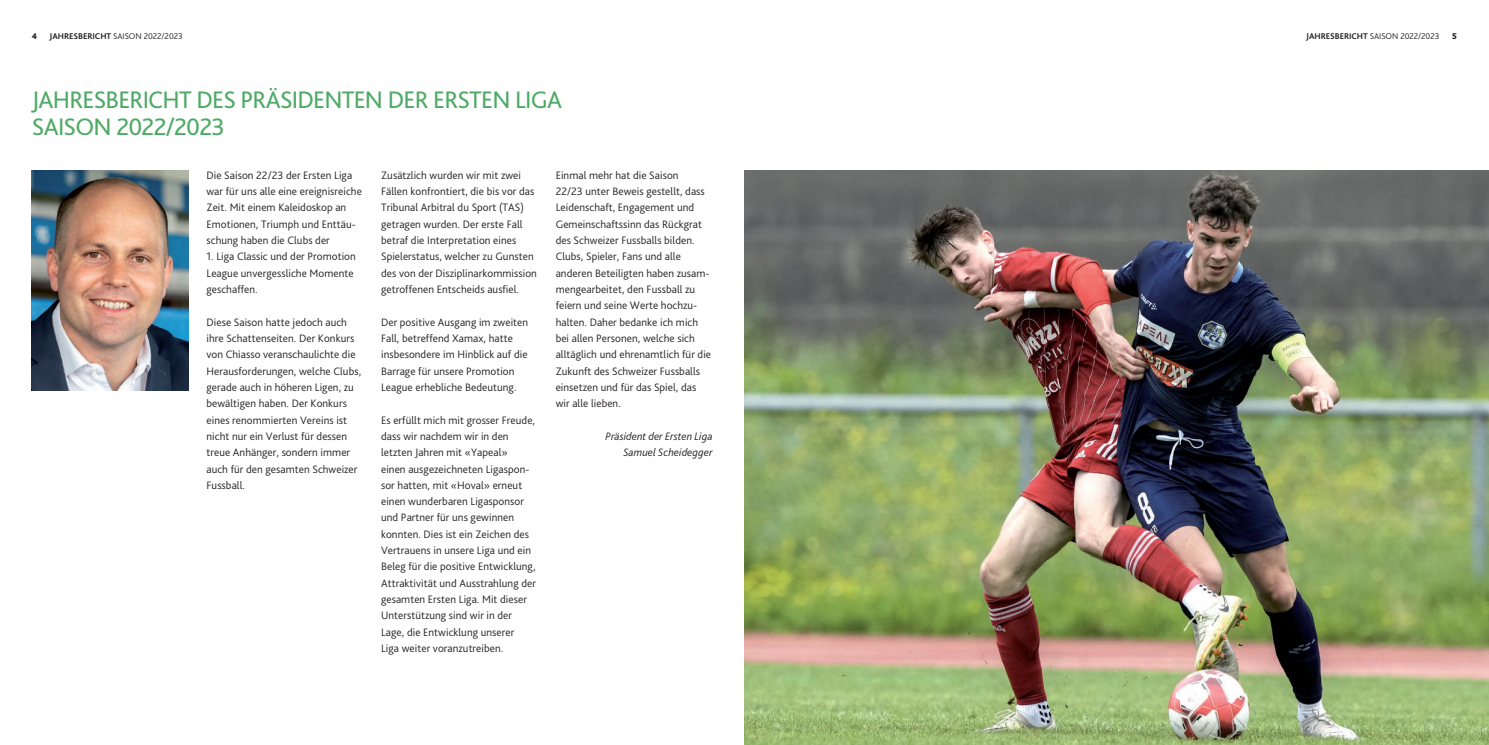
<style>
.page{position:relative;width:1489px;height:745px;background:#fff}
.page>*{position:absolute;margin:0;border:0;box-sizing:border-box;transform-origin:0 0}
.t1{font:25px/27.5px "Bliss Pro";letter-spacing:-.03em;color:#4faa66}
.t2{font:300 11.25px/16.2px "Bliss Pro";letter-spacing:.005em;color:#231f20}
.t3{font:italic 300 11.25px/16.2px "Bliss Pro";letter-spacing:.005em;color:#231f20;text-align:right}
.t4{font:300 8.75px "Bliss Pro";letter-spacing:-.005em;color:#231f20}
.t5{font:800 8.75px "Bliss Pro";color:#231f20}
.s1{font-weight:700}
</style>
<div class="page">
<img style="left:32px;top:170px;width:157px;height:220px">
<img style="left:744px;top:170px;width:744px;height:574px">
<p class="t5" style="left:32px;top:32px;width:7px">4</p>
<p class="t4" style="left:50px;top:32px;width:135px"><span class="s1">JAHRESBERICHT</span> SAISON 2022/2023</p>
<h1 class="t1" style="left:32px;top:88px;width:532px">JAHRESBERICHT DES PRÄSIDENTEN DER ERSTEN LIGA<br>SAISON 2022/2023</h1>
<p class="t2" style="left:206px;top:168px;width:157px">Die Saison 22/23 der Ersten Liga war für uns alle eine ereignisreiche<br>Zeit. Mit einem Kaleidoskop an<br>Emotionen, Triumph und Enttäu&shy;schung haben die Clubs der</p>
<p class="t2" style="left:206px;top:249px;width:151px">1. Liga Classic und der Promotion<br>League unvergessliche Momente geschaffen.</p>
<p class="t2" style="left:206px;top:314px;width:156px">Diese Saison hatte jedoch auch ihre Schattenseiten. Der Konkurs von Chiasso veranschaulichte die<br>Herausforderungen, welche Clubs, gerade auch in höheren Ligen, zu bewältigen haben. Der Konkurs eines renommierten Vereins ist nicht nur ein Verlust für dessen treue Anhänger, sondern immer auch für den gesamten Schweizer<br>Fussball.</p>
<p class="t2" style="left:381px;top:168px;width:157px">Zusätzlich wurden wir mit zwei Fällen konfrontiert, die bis vor das Tribunal Arbitral du Sport (TAS) getragen wurden. Der erste Fall betraf die Interpretation eines Spielerstatus, welcher zu Gunsten des von der Disziplinarkommission getroffenen Entscheids ausfiel.</p>
<p class="t2" style="left:381px;top:314px;width:149px">Der positive Ausgang im zweiten<br>Fall, betreffend Xamax, hatte insbesondere im Hinblick auf die<br>Barrage für unsere Promotion<br>League erhebliche Bedeutung.</p>
<p class="t2" style="left:381px;top:412px;width:156px">Es erfüllt mich mit grosser Freude, dass wir nachdem wir in den letzten Jahren mit «Yapeal»<br>einen ausgezeichneten Ligaspon&shy;sor hatten, mit «Hoval» erneut einen wunderbaren Ligasponsor und Partner für uns gewinnen konnten. Dies ist ein Zeichen des<br>Vertrauens in unsere Liga und ein<br>Beleg für die positive Entwicklung,<br>Attraktivität und Ausstrahlung der gesamten Ersten Liga. Mit dieser<br>Unterstützung sind wir in der<br>Lage, die Entwicklung unserer<br>Liga weiter voranzutreiben.</p>
<p class="t2" style="left:555px;top:168px;width:157px">Einmal mehr hat die Saison<br>22/23 unter Beweis gestellt, dass<br>Leidenschaft, Engagement und<br>Gemeinschaftssinn das Rückgrat des Schweizer Fussballs bilden.<br>Clubs, Spieler, Fans und alle anderen Beteiligten haben zusam&shy;mengearbeitet, den Fussball zu feiern und seine Werte hochzu&shy;halten. Daher bedanke ich mich bei allen Personen, welche sich alltäglich und ehrenamtlich für die<br>Zukunft des Schweizer Fussballs einsetzen und für das Spiel, das wir alle lieben.</p>
<p class="t3" style="left:605px;top:429px;width:109px">Präsident der Ersten Liga<br>Samuel Scheidegger</p>
<p class="t4" style="left:1306px;top:32px;width:135px"><span class="s1">JAHRESBERICHT</span> SAISON 2022/2023</p>
<p class="t5" style="left:1452px;top:32px;width:6px">5</p>
</div>
